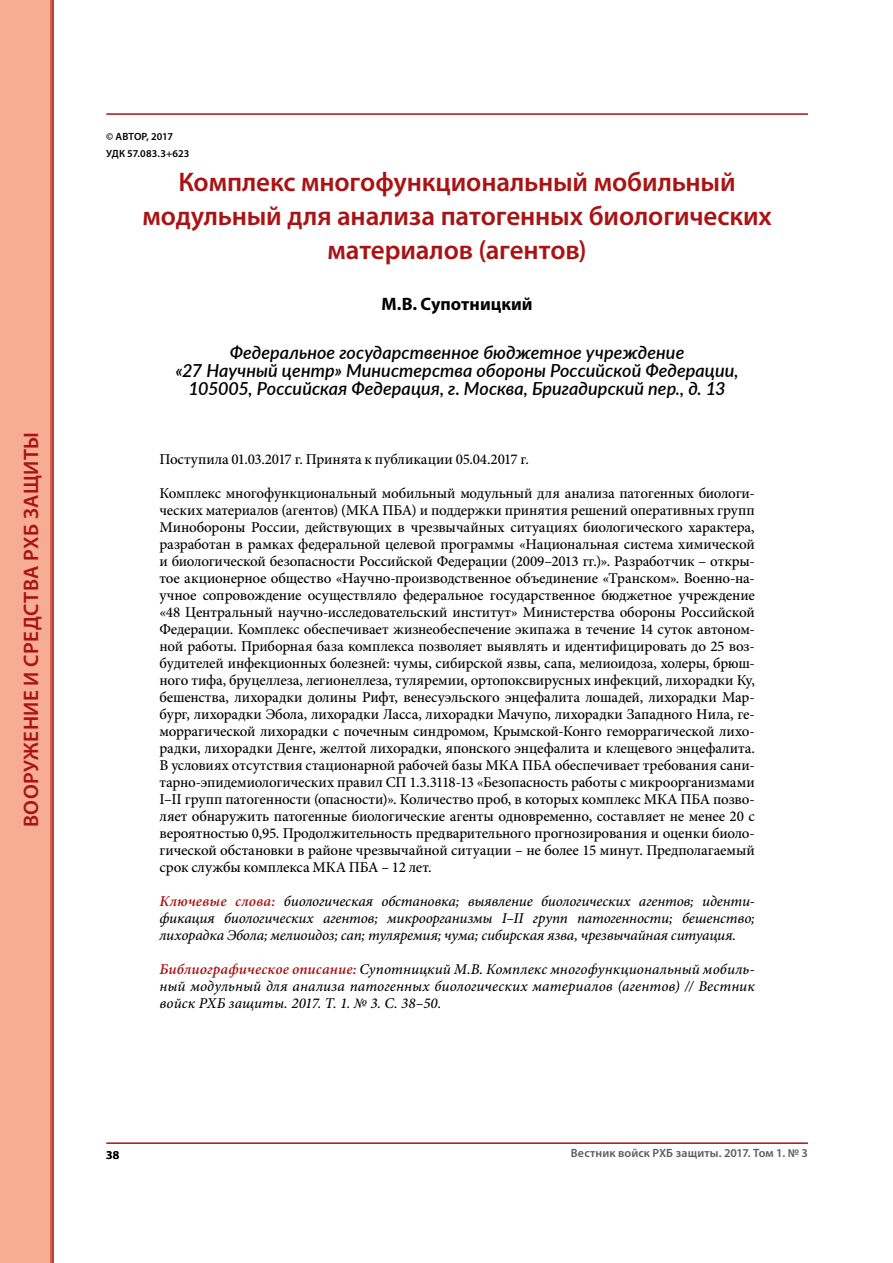
<style>
.page{position:relative;width:893px;height:1263px;background:#fff}
.page>*{position:absolute;margin:0;border:0;box-sizing:border-box;transform-origin:0 0}
.t1{font:600 27px/34px "Myriad Pro";letter-spacing:-.005em;color:#a91314;text-align:center}
.t2{font:600 21px "Myriad Pro";letter-spacing:.02em;color:#a91314}
.t3{font:italic 600 18px/18px "Lato";letter-spacing:.005em;color:#000;text-align:center}
.t4{font:700 18px "Myriad Pro";color:#000}
.t5{font:500 15px/17px "Minion Pro";letter-spacing:-.005em;color:#000;text-align:justify}
.t6{font:italic 500 15px/17px "Minion Pro";color:#000;text-align:justify}
.t7{font:600 12px "Myriad Pro";letter-spacing:.01em;color:#5c5c5b}
.t8{font:600 12px "Myriad Pro";color:#000}
.t9{font:600 10.5px/17px "Myriad Pro";letter-spacing:.005em;color:#000}
.s1{font-weight:600;color:#a91314}
</style>
<div class="page">
<hr style="left:106px;top:1142px;width:702px;height:2px;background:#a91314">
<hr style="left:106px;top:113px;width:702px;height:2px;background:#a91314">
<svg style="left:51px;top:0;width:3px;height:1263px;background:#c14943"></svg>
<div style="left:0;top:0;width:51px;height:1263px;background:#f6ad92"></div>
<h2 class="t2" style="left:18px;top:827px;width:397px;rotate:-90deg">ВООРУЖЕНИЕ И СРЕДСТВА РХБ ЗАЩИТЫ</h2>
<p class="t9" style="left:106px;top:128px;width:85px">© АВТОР, 2017<br>УДК 57.083.3+623</p>
<h1 class="t1" style="left:142px;top:165px;width:631px">Комплекс многофункциональный мобильный модульный для анализа патогенных биологических материалов (агентов)</h1>
<p class="t4" style="left:382px;top:293px;width:152px">М.В. Супотницкий</p>
<p class="t3" style="left:175px;top:343px;width:565px">Федеральное государственное бюджетное учреждение<br>«27 Научный центр» Министерства обороны Российской Федерации,<br>105005, Российская Федерация, г. Москва, Бригадирский пер., д. 13</p>
<p class="t5" style="left:159px;top:450px;width:371px">Поступила 01.03.2017 г. Принята к публикации 05.04.2017 г.</p>
<p class="t5" style="left:159px;top:484px;width:597px">Комплекс многофункциональный мобильный модульный для анализа патогенных биологи&shy;ческих материалов (агентов) (МКА ПБА) и поддержки принятия решений оперативных групп Минобороны России, действующих в чрезвычайных ситуациях биологического характера, разработан в рамках федеральной целевой программы «Национальная система химической и биологической безопасности Российской Федерации (2009–2013 гг.)». Разработчик – откры&shy;тое акционерное общество «Научно-производственное объединение «Транском». Военно-на&shy;учное сопровождение осуществляло федеральное государственное бюджетное учреждение «48 Центральный научно-исследовательский институт» Министерства обороны Российской Федерации. Комплекс обеспечивает жизнеобеспечение экипажа в течение 14 суток автоном&shy;ной работы. Приборная база комплекса позволяет выявлять и идентифицировать до 25 воз&shy;будителей инфекционных болезней: чумы, сибирской язвы, сапа, мелиоидоза, холеры, брюш&shy;ного тифа, бруцеллеза, легионеллеза, туляремии, ортопоксвирусных инфекций, лихорадки Ку, бешенства, лихорадки долины Рифт, венесуэльского энцефалита лошадей, лихорадки Мар&shy;бург, лихорадки Эбола, лихорадки Ласса, лихорадки Мачупо, лихорадки Западного Нила, ге&shy;моррагической лихорадки с почечным синдромом, Крымской-Конго геморрагической лихо&shy;радки, лихорадки Денге, желтой лихорадки, японского энцефалита и клещевого энцефалита.<br>В условиях отсутствия стационарной рабочей базы МКА ПБА обеспечивает требования сани&shy;тарно-эпидемиологических правил СП 1.3.3118-13 «Безопасность работы с микроорганизмами I–II групп патогенности (опасности)». Количество проб, в которых комплекс МКА ПБА позво&shy;ляет обнаружить патогенные биологические агенты одновременно, составляет не менее 20 с вероятностью 0,95. Продолжительность предварительного прогнозирования и оценки биоло&shy;гической обстановки в районе чрезвычайной ситуации – не более 15 минут. Предполагаемый срок службы комплекса МКА ПБА – 12 лет.</p>
<p class="t6" style="left:159px;top:892px;width:597px"><span class="s1">Ключевые слова:</span> биологическая обстановка; выявление биологических агентов; иденти&shy;фикация биологических агентов; микроорганизмы I–II групп патогенности; бешенство; лихорадка Эбола; мелиоидоз; сап; туляремия; чума; сибирская язва, чрезвычайная ситуация.</p>
<p class="t6" style="left:159px;top:960px;width:597px"><span class="s1">Библиографическое описание:</span> Супотницкий М.В. Комплекс многофункциональный мобиль&shy;ный модульный для анализа патогенных биологических материалов (агентов) // Вестник войск РХБ защиты. 2017. Т. 1. № 3. С. 38–50.</p>
<p class="t8" style="left:106px;top:1147px;width:14px">38</p>
<p class="t7" style="left:571px;top:1145px;width:239px">Вестник войск РХБ защиты. 2017. Том 1. № 3</p>
</div>
